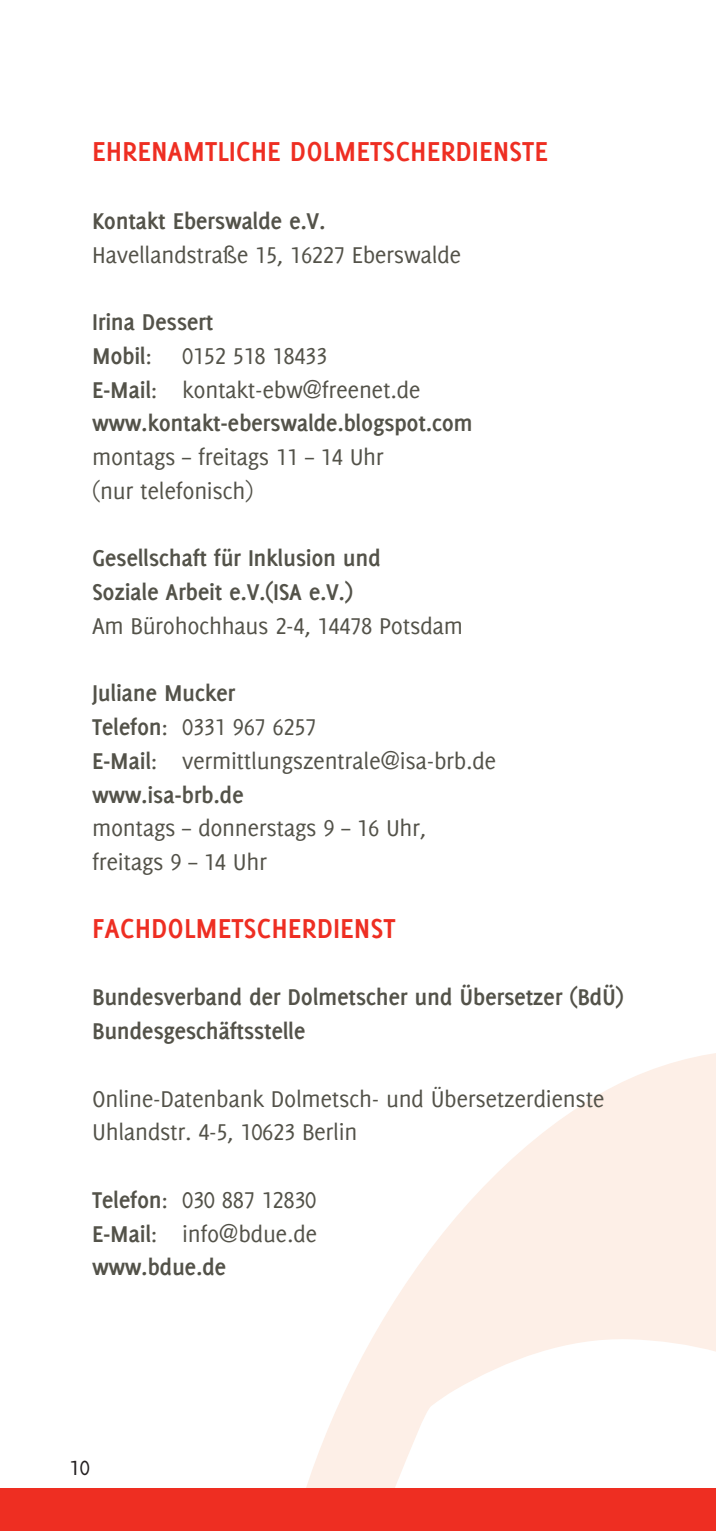
<style>
.page{position:relative;width:716px;height:1531px;background:#fff}
.page>*{position:absolute;margin:0;border:0;box-sizing:border-box;transform-origin:0 0}
.Überschrift{font:700 30px "Delicious LB";color:#ee2e22}
.Fließtext{font:25px/33.8px "Delicious LB";letter-spacing:-.015em;color:#535249}
.Fließtext-2{font:700 25px/33.8px "Delicious LB";letter-spacing:-.015em;color:#535249}
.t1{font:22.5px "Delicious LB";color:#231f20}
.s1{font-weight:700}
</style>
<div class="page">
<svg style="left:306px;top:1053px;width:410px;height:435px"></svg>
<div style="left:0;top:1488px;width:716px;height:43px;background:#ee2e22"></div>
<p class="Überschrift" style="left:92px;top:132px;width:457px">EHRENAMTLICHE DOLMETSCHERDIENSTE</p>
<p class="Fließtext-2" style="left:92px;top:203px;width:235px">Kontakt Eberswalde e.V.</p>
<p class="Fließtext" style="left:92px;top:237px;width:371px">Havellandstraße 15, 16227 Eberswalde</p>
<p class="Fließtext-2" style="left:92px;top:304px;width:123px">Irina Dessert</p>
<p class="Fließtext" style="left:92px;top:338px;width:237px"><span class="s1">Mobil</span>: 0152 518 18433</p>
<p class="Fließtext" style="left:92px;top:372px;width:330px"><span class="s1">E-Mail</span>: kontakt-ebw@freenet.de</p>
<p class="Fließtext-2" style="left:92px;top:405px;width:382px">www.kontakt-eberswalde.blogspot.com</p>
<p class="Fließtext" style="left:92px;top:440px;width:293px">montags – freitags 11 – 14 Uhr (nur telefonisch)</p>
<p class="Fließtext-2" style="left:92px;top:540px;width:290px">Gesellschaft für Inklusion und<br>Soziale Arbeit e.V.(ISA e.V.)</p>
<p class="Fließtext" style="left:92px;top:608px;width:372px">Am Bürohochhaus 2-4, 14478 Potsdam</p>
<p class="Fließtext-2" style="left:92px;top:675px;width:145px">Juliane Mucker</p>
<p class="Fließtext" style="left:92px;top:710px;width:226px"><span class="s1">Telefon</span>: 0331 967 6257</p>
<p class="Fließtext" style="left:92px;top:743px;width:405px"><span class="s1">E-Mail</span>: vermittlungszentrale@isa-brb.de</p>
<p class="Fließtext-2" style="left:92px;top:776px;width:153px">www.isa-brb.de</p>
<p class="Fließtext" style="left:92px;top:811px;width:335px">montags – donnerstags 9 – 16 Uhr,</p>
<p class="Fließtext" style="left:92px;top:845px;width:176px">freitags 9 – 14 Uhr</p>
<p class="Überschrift" style="left:92px;top:908px;width:305px">FACHDOLMETSCHERDIENST</p>
<p class="Fließtext-2" style="left:92px;top:979px;width:533px">Bundesverband der Dolmetscher und Übersetzer (BdÜ)</p>
<p class="Fließtext-2" style="left:92px;top:1013px;width:215px">Bundesgeschäftsstelle</p>
<p class="Fließtext" style="left:92px;top:1081px;width:514px">Online-Datenbank Dolmetsch- und Übersetzerdienste</p>
<p class="Fließtext" style="left:92px;top:1115px;width:267px">Uhlandstr. 4-5, 10623 Berlin</p>
<p class="Fließtext" style="left:92px;top:1182px;width:226px"><span class="s1">Telefon</span>: 030 887 12830</p>
<p class="Fließtext" style="left:92px;top:1216px;width:227px"><span class="s1">E-Mail</span>: info@bdue.de</p>
<p class="Fließtext-2" style="left:92px;top:1249px;width:136px">www.bdue.de</p>
<p class="t1" style="left:70px;top:1455px;width:22px">10</p>
</div>
